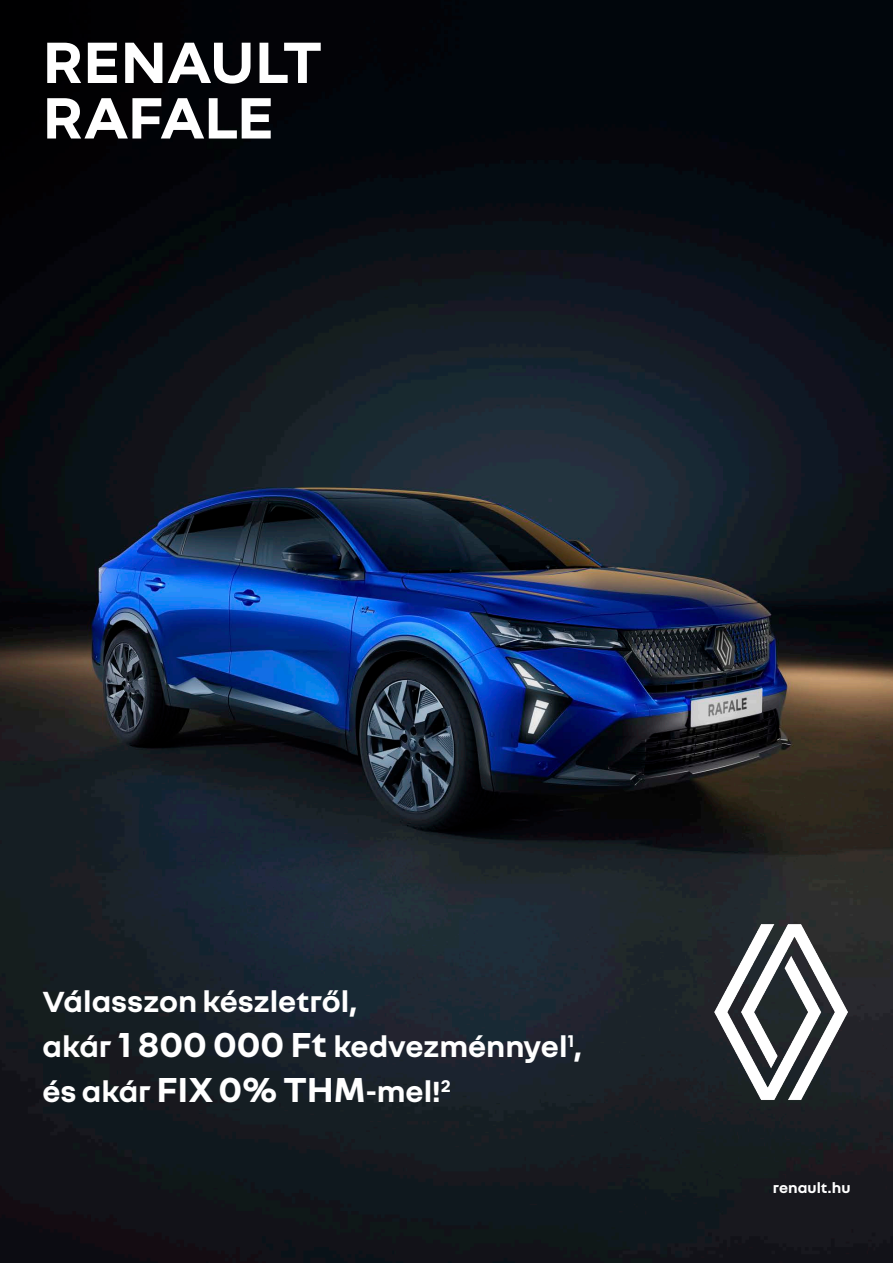
<style>
.page{position:relative;width:893px;height:1263px;background:#fff}
.page>*{position:absolute;margin:0;border:0;box-sizing:border-box;transform-origin:0 0}
.t1{font:700 63px "Nouvel R";letter-spacing:-.02em;color:#fff}
.t2{font:700 31.5px "Nouvel R";color:#fff}
.povinne_ruceni{font:700 15.75px "Nouvel R";color:#fff}
.s1{font-size:37.5px}
</style>
<div class="page">
<img style="left:0;top:0;width:893px;height:1263px">
<img style="left:703px;top:925px;width:147px;height:177px">
<p class="t1" style="left:43px;top:21px;width:281px">RENAULT</p>
<p class="t1" style="left:43px;top:77px;width:233px">RAFALE</p>
<p class="t2" style="left:43px;top:981px;width:317px">Válasszon készletről,</p>
<p class="t2" style="left:43px;top:1026px;width:542px">akár <span class="s1">1 800 000 Ft</span> kedvezménnyel<sup>1</sup>,</p>
<p class="t2" style="left:43px;top:1071px;width:410px">és akár <span class="s1">FIX0% THM</span>-mel!<sup>2</sup></p>
<p class="povinne_ruceni" style="left:773px;top:1178px;width:79px">renault.hu</p>
</div>
